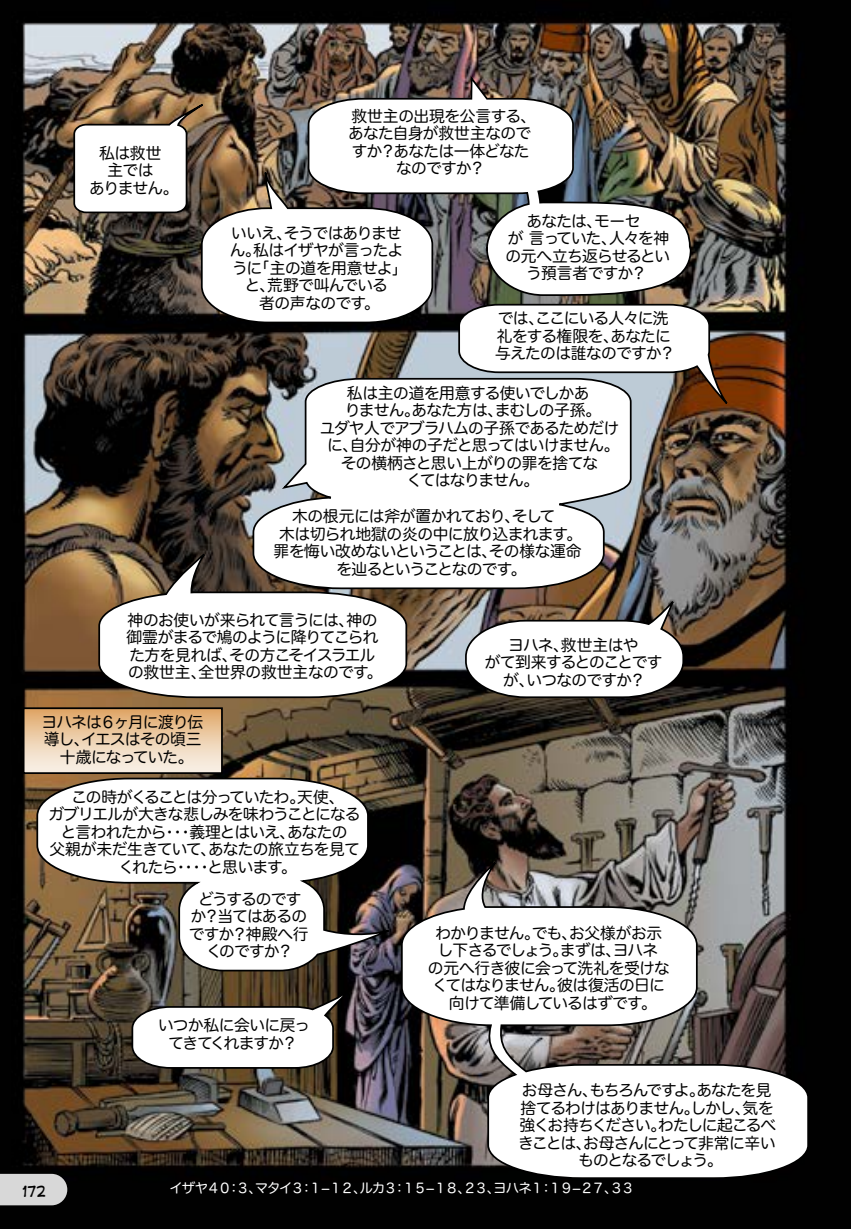
<style>
.page{position:relative;width:851px;height:1229px;background:#fff}
.page>*{position:absolute;margin:0;border:0;box-sizing:border-box;transform-origin:0 0}
.t1{font:15.75px/17.5px "Hira Maru Pro W4";letter-spacing:-.05em;color:#000;text-align:center}
.t2{font:14px "Digital Strip";color:#000}
.t3{font:13.47px "Hira Maru Pro W4";letter-spacing:-.13em;color:#fff}
</style>
<div class="page">
<img style="left:0;top:0;width:850px;height:1228px">
<div style="left:24px;top:708px;width:198px;height:65px;background:linear-gradient(to bottom,#e0a869,#faf7f1)"></div>
<div style="left:23px;top:707px;width:200px;height:67px;border:2px solid #000"></div>
<img style="left:307px;top:73px;width:385px;height:224px">
<svg style="left:72px;top:105px;width:362px;height:219px"></svg>
<svg style="left:457px;top:303px;width:284px;height:118px"></svg>
<svg style="left:252px;top:377px;width:380px;height:213px"></svg>
<svg style="left:464px;top:602px;width:221px;height:97px"></svg>
<svg style="left:97px;top:554px;width:311px;height:145px"></svg>
<svg style="left:36px;top:776px;width:375px;height:196px"></svg>
<svg style="left:131px;top:969px;width:234px;height:100px"></svg>
<svg style="left:400px;top:862px;width:409px;height:317px"></svg>
<svg style="left:0;top:1173px;width:67px;height:32px"></svg>
<p class="t1" style="left:89px;top:143px;width:91px">私は救世<br>主では<br>ありません。</p>
<p class="t1" style="left:348px;top:106px;width:189px">救世主の出現を公言する、あなた自身が救世主なのですか？あなたは一体どなたなのですか？</p>
<p class="t1" style="left:505px;top:211px;width:166px">あなたは、モーセ<br>が 言っていた、人々を神の元へ立ち返らせるという預言者ですか？</p>
<p class="t1" style="left:230px;top:223px;width:179px">いいえ、そうではありません。私はイザヤが言ったように「主の道を用意せよ」と、荒野で叫んでいる<br>者の声なのです。</p>
<p class="t1" style="left:495px;top:308px;width:181px;text-align:left">では、ここにいる人々に洗礼をする権限を、あなたに与えたのは誰なのですか？</p>
<p class="t1" style="left:320px;top:383px;width:301px">私は主の道を用意する使いでしかあ<br>りません。あなた方は、まむしの子孫。<br>ユダヤ人でアブラハムの子孫であるためだけに、自分が神の子だと思ってはいけません。その横柄さと思い上がりの罪を捨てな<br>くてはなりません。</p>
<p class="t1" style="left:273px;top:507px;width:310px">木の根元には斧が置かれており、そして<br>木は切られ地獄の炎の中に放り込まれます。罪を悔い改めないということは、その様な運命を辿るということなのです。</p>
<p class="t1" style="left:126px;top:610px;width:258px;text-align:left">神のお使いが来られて言うには、神の御霊がまるで鳩のように降りてこられた方を見れば、その方こそイスラエルの救世主、全世界の救世主なのです。</p>
<p class="t1" style="left:41px;top:712px;width:163px">ヨハネは６ヶ月に渡り伝導し、イエスはその頃三十歳になっていた。</p>
<p class="t1" style="left:48px;top:787px;width:314px">この時がくることは分っていたわ。天使、<br>ガブリエルが大きな悲しみを味わうことになると言われたから・・・義理とはいえ、あなたの<br>父親が未だ生きていて、あなたの旅立ちを見てくれたら・・・・と思います。</p>
<p class="t1" style="left:189px;top:889px;width:121px">どうするのですか？当てはあるのですか？神殿へ行くのですか？</p>
<p class="t1" style="left:158px;top:1015px;width:153px">いつか私に会いに戻ってきてくれますか？</p>
<p class="t1" style="left:485px;top:635px;width:179px">ヨハネ、救世主はや<br>がて到来するとのことですが、いつなのですか？</p>
<p class="t1" style="left:428px;top:923px;width:243px">わかりません。でも、お父様がお示し下さるでしょう。まずは、ヨハネ<br>の元へ行き彼に会って洗礼を受けなくてはなりません。彼は復活の日に向けて準備しているはずです。</p>
<p class="t2" style="left:22px;top:1183px;width:25px">172</p>
<p class="t1" style="left:518px;top:1080px;width:259px">お母さん、もちろんですよ。あなたを見捨てるわけはありません。しかし、気を強くお持ちください。わたしに起こるべきことは、お母さんにとって非常に辛いものとなるでしょう。</p>
<p class="t3" style="left:169px;top:1176px;width:466px">イザヤ４０：３、マタイ３：１−１２、ルカ３：１５−１８、２３、ヨハネ１：１９−２７、３３</p>
</div>
